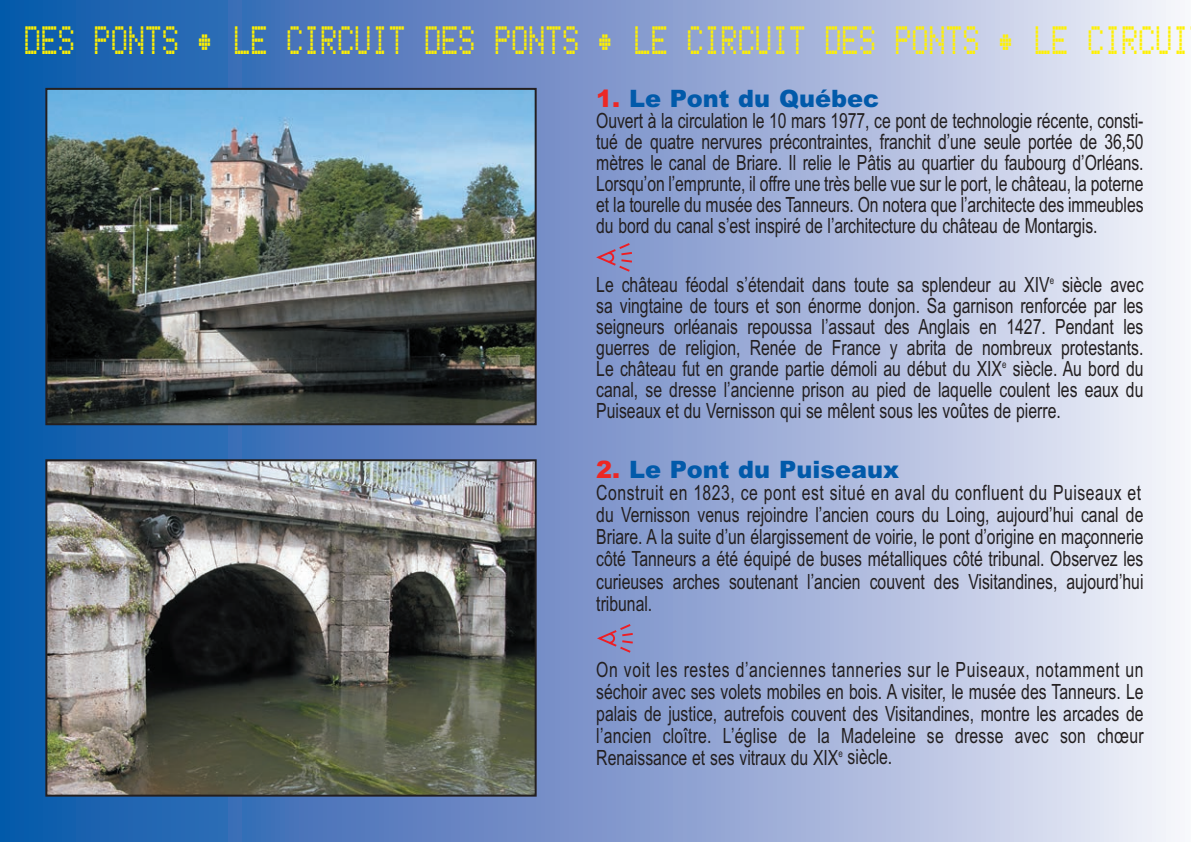
<style>
.page{position:relative;width:1191px;height:842px;background:#fff}
.page>*{position:absolute;margin:0;border:0;box-sizing:border-box;transform-origin:0 0}
.t1{font:44px "Bubbledot ICG Fine Pos";color:#fff101;scale:.7 1}
.t2{font:900 24px "Arial";color:#015aaa}
.t3{font:21px/21px "Arial";color:#231f20;text-align:justify;scale:.75 1}
.s1{color:#ec2724}
</style>
<div class="page">
<div style="left:0;top:0;width:1191px;height:842px;background:linear-gradient(to right,#084ea6,#f4eaf6)"></div>
<img style="left:48px;top:91px;width:485px;height:331px">
<div style="left:45px;top:88px;width:491px;height:337px;border:2px solid #231f20"></div>
<img style="left:48px;top:462px;width:485px;height:332px">
<div style="left:45px;top:459px;width:491px;height:338px;border:2px solid #231f20"></div>
<svg style="left:596px;top:243px;width:36px;height:29px"></svg>
<svg style="left:597px;top:624px;width:36px;height:29px"></svg>
<h1 class="t1" style="left:24px;top:13px;width:1666px">DES PONTS • LE CIRCUIT DES PONTS • LE CIRCUIT DES PONTS • LE CIRCUI</h1>
<p class="t2" style="left:596px;top:85px;width:284px"><span class="s1">1.</span> Le Pont du Québec</p>
<p class="t3" style="left:596px;top:110px;width:731px">Ouvert à la circulation le 10 mars 1977, ce pont de technologie récente, consti&shy;tué de quatre nervures précontraintes, franchit d’une seule portée de 36,50 mètres le canal de Briare. Il relie le Pâtis au quartier du faubourg d’Orléans.<br>Lorsqu’on l’emprunte, il offre une très belle vue sur le port, le château, la poterne et la tourelle du musée des Tanneurs. On notera que l’architecte des immeubles du bord du canal s’est inspiré de l’architecture du château de Montargis.</p>
<p class="t3" style="left:596px;top:274px;width:731px">Le château féodal s’étendait dans toute sa splendeur au XIV<sup>e</sup> siècle avec sa vingtaine de tours et son énorme donjon. Sa garnison renforcée par les seigneurs orléanais repoussa l’assaut des Anglais en 1427. Pendant les guerres de religion, Renée de France y abrita de nombreux protestants.<br>Le château fut en grande partie démoli au début du XIX<sup>e</sup> siècle. Au bord du canal, se dresse l’ancienne prison au pied de laquelle coulent les eaux du Puiseaux et du Vernisson qui se mêlent sous les voûtes de pierre.</p>
<p class="t2" style="left:596px;top:456px;width:304px"><span class="s1">2.</span> Le Pont du Puiseaux</p>
<p class="t3" style="left:596px;top:482px;width:731px;line-height:22px">Construit en 1823, ce pont est situé en aval du confluent du Puiseaux et du Vernisson venus rejoindre l’ancien cours du Loing, aujourd’hui canal de Briare. A la suite d’un élargissement de voirie, le pont d’origine en maçonnerie côté Tanneurs a été équipé de buses métalliques côté tribunal. Observez les curieuses arches soutenant l’ancien couvent des Visitandines, aujourd’hui tribunal.</p>
<p class="t3" style="left:596px;top:658px;width:731px;line-height:22px">On voit les restes d’anciennes tanneries sur le Puiseaux, notamment un séchoir avec ses volets mobiles en bois. A visiter, le musée des Tanneurs. Le palais de justice, autrefois couvent des Visitandines, montre les arcades de l’ancien cloître. L’église de la Madeleine se dresse avec son chœur Renaissance et ses vitraux du XIX<sup>e</sup> siècle.</p>
</div>
